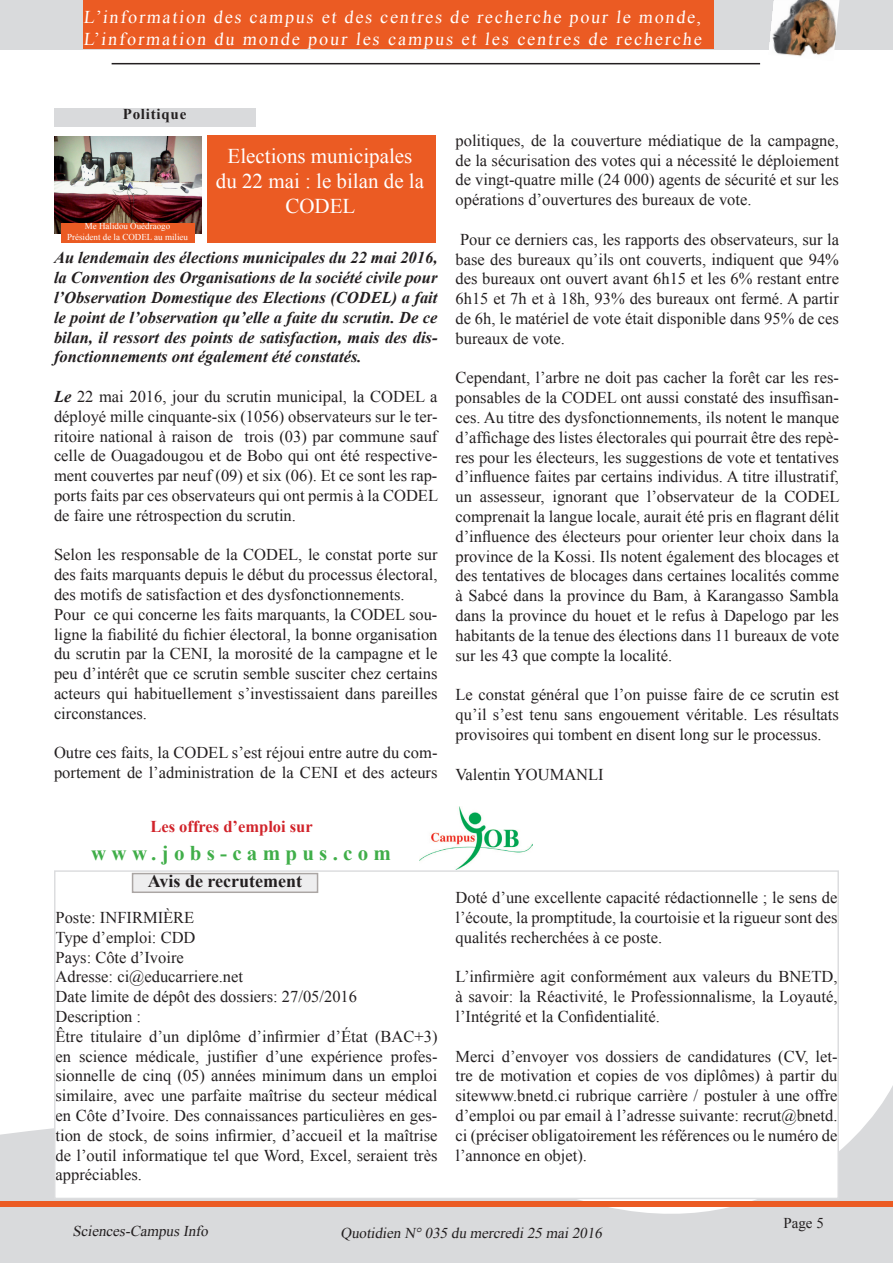
<style>
.page{position:relative;width:893px;height:1263px;background:#fff}
.page>*{position:absolute;margin:0;border:0;box-sizing:border-box;transform-origin:0 0}
.t1{font:21px/25.2px "Times New Roman";color:#fff;text-align:center}
.t2{font:700 21px "Times New Roman";letter-spacing:.25em;color:#40ae49}
.t3{font:18px/21.6px "Times New Roman";letter-spacing:.105em;color:#fff}
.t4{font:700 18px "Times New Roman";color:#231f20}
.t5{font:16.5px/19.8px "Times New Roman";color:#231f20;text-align:justify}
.t6{font:italic 700 16.5px/19.8px "Times New Roman";color:#231f20;text-align:justify}
.t7{font:700 16.5px "Times New Roman";color:#d1232a}
.t8{font:italic 15px "Times New Roman";color:#231f20}
.t9{font:700 15px "Times New Roman";letter-spacing:.05em;color:#231f20}
.t10{font:15px "Times New Roman";color:#231f20}
.t11{font:9px/10.8px "Times New Roman";color:#fff;text-align:center}
.s1{font-weight:700;font-style:italic}
</style>
<div class="page">
<div style="left:207px;top:135px;width:229px;height:107px;background:#eb5b23"></div>
<svg style="left:0;top:1086px;width:893px;height:177px;background:#dcdbdc"></svg>
<hr style="left:112px;top:63px;width:648px;height:1px;background:#231f20">
<div style="left:0;top:1201px;width:893px;height:5px;background:#eb5b23"></div>
<div style="left:0;top:0;width:893px;height:50px;background:#d9dadc"></div>
<div style="left:84px;top:0;width:630px;height:49px;background:#eb5b23"></div>
<img style="left:769px;top:0;width:70px;height:56px">
<img style="left:420px;top:806px;width:112px;height:64px">
<img style="left:54px;top:136px;width:148px;height:97px">
<div style="left:61px;top:223px;width:134px;height:19px;background:#eb5b23"></div>
<div style="left:54px;top:108px;width:201px;height:19px;background:#d9dadc"></div>
<div style="left:55px;top:871px;width:783px;height:327px;background:#fff"></div>
<div style="left:54px;top:870px;width:785px;height:329px;border:2px solid #dcdddf"></div>
<div style="left:133px;top:873px;width:185px;height:19px;background:#eeeeef"></div>
<div style="left:132px;top:873px;width:186px;height:20px;border:2px solid #aba6a4"></div>
<p class="t3" style="left:84px;top:6px;width:622px">L’information des campus et des centres de recherche pour le monde,<br>L’information du monde pour les campus et les centres de recherche</p>
<p class="t9" style="left:123px;top:103px;width:65px">Politique</p>
<p class="t11" style="left:67px;top:221px;width:122px">Me Halidou Ouédraogo<br>Président de la CODEL au milieu</p>
<p class="t1" style="left:216px;top:142px;width:210px">Elections municipales du 22 mai : le bilan de la<br>CODEL</p>
<p class="t6" style="left:54px;top:247px;width:385px">Au lendemain des élections municipales du 22 mai 2016, la Convention des Organisations de la société civile pour l’Observation Domestique des Elections (CODEL) a fait le point de l’observation qu’elle a faite du scrutin. De ce bilan, il ressort des points de satisfaction, mais des dis&shy;fonctionnements ont également été constatés.</p>
<p class="t5" style="left:54px;top:386px;width:386px"><span class="s1">Le</span> 22 mai 2016, jour du scrutin municipal, la CODEL a déployé mille cinquante-six (1056) observateurs sur le ter&shy;ritoire national à raison de trois (03) par commune sauf celle de Ouagadougou et de Bobo qui ont été respective&shy;ment couvertes par neuf (09) et six (06). Et ce sont les rap&shy;ports faits par ces observateurs qui ont permis à la CODEL de faire une rétrospection du scrutin.</p>
<p class="t5" style="left:54px;top:544px;width:385px;text-align:left">Selon les responsable de la CODEL, le constat porte sur des faits marquants depuis le début du processus électoral, des motifs de satisfaction et des dysfonctionnements.<br>Pour ce qui concerne les faits marquants, la CODEL sou&shy;ligne la fiabilité du fichier électoral, la bonne organisation du scrutin par la CENI, la morosité de la campagne et le peu d’intérêt que ce scrutin semble susciter chez certains acteurs qui habituellement s’investissaient dans pareilles circonstances.</p>
<p class="t5" style="left:54px;top:742px;width:385px">Outre ces faits, la CODEL s’est réjoui entre autre du com&shy;portement de l’administration de la CENI et des acteurs</p>
<p class="t7" style="left:150px;top:814px;width:164px">Les offres d’emploi sur</p>
<p class="t2" style="left:91px;top:838px;width:301px">www.jobs-campus.com</p>
<p class="t4" style="left:148px;top:867px;width:156px">Avis de recrutement</p>
<p class="t5" style="left:56px;top:907px;width:383px;text-align:left">Poste: INFIRMIÈRE<br>Type d’emploi: CDD<br>Pays: Côte d’Ivoire<br>Adresse: ci@educarriere.net<br>Date limite de dépôt des dossiers: 27/05/2016<br>Description :<br>Être titulaire d’un diplôme d’infirmier d’État (BAC+3) en science médicale, justifier d’une expérience profes&shy;sionnelle de cinq (05) années minimum dans un emploi similaire, avec une parfaite maîtrise du secteur médical en Côte d’Ivoire. Des connaissances particulières en ges&shy;tion de stock, de soins infirmier, d’accueil et la maîtrise de l’outil informatique tel que Word, Excel, seraient très appréciables.</p>
<p class="t5" style="left:455px;top:130px;width:385px">politiques, de la couverture médiatique de la campagne, de la sécurisation des votes qui a nécessité le déploiement de vingt-quatre mille (24 000) agents de sécurité et sur les opérations d’ouvertures des bureaux de vote.</p>
<p class="t5" style="left:455px;top:229px;width:385px">Pour ce derniers cas, les rapports des observateurs, sur la base des bureaux qu’ils ont couverts, indiquent que 94% des bureaux ont ouvert avant 6h15 et les 6% restant entre 6h15 et 7h et à 18h, 93% des bureaux ont fermé. A partir de 6h, le matériel de vote était disponible dans 95% de ces bureaux de vote.</p>
<p class="t5" style="left:455px;top:367px;width:386px">Cependant, l’arbre ne doit pas cacher la forêt car les res&shy;ponsables de la CODEL ont aussi constaté des insuffisan&shy;ces. Au titre des dysfonctionnements, ils notent le manque d’affichage des listes électorales qui pourrait être des repè&shy;res pour les électeurs, les suggestions de vote et tentatives d’influence faites par certains individus. A titre illustratif, un assesseur, ignorant que l’observateur de la CODEL comprenait la langue locale, aurait été pris en flagrant délit d’influence des électeurs pour orienter leur choix dans la province de la Kossi. Ils notent également des blocages et des tentatives de blocages dans certaines localités comme à Sabcé dans la province du Bam, à Karangasso Sambla dans la province du houet et le refus à Dapelogo par les habitants de la tenue des élections dans 11 bureaux de vote sur les 43 que compte la localité.</p>
<p class="t5" style="left:455px;top:684px;width:385px">Le constat général que l’on puisse faire de ce scrutin est qu’il s’est tenu sans engouement véritable. Les résultats provisoires qui tombent en disent long sur le processus.</p>
<p class="t5" style="left:455px;top:763px;width:150px">Valentin YOUMANLI</p>
<p class="t5" style="left:455px;top:887px;width:383px">Doté d’une excellente capacité rédactionnelle ; le sens de l’écoute, la promptitude, la courtoisie et la rigueur sont des qualités recherchées à ce poste.</p>
<p class="t5" style="left:455px;top:966px;width:383px">L’infirmière agit conformément aux valeurs du BNETD, à savoir: la Réactivité, le Professionnalisme, la Loyauté, l’Intégrité et la Confidentialité.</p>
<p class="t5" style="left:455px;top:1045px;width:383px">Merci d’envoyer vos dossiers de candidatures (CV, let&shy;tre de motivation et copies de vos diplômes) à partir du sitewww.bnetd.ci rubrique carrière / postuler à une offre d’emploi ou par email à l’adresse suivante: recrut@bnetd. ci (préciser obligatoirement les références ou le numéro de l’annonce en objet).</p>
<p class="t8" style="left:73px;top:1220px;width:140px">Sciences-CampusInfo</p>
<p class="t8" style="left:341px;top:1222px;width:266px">Quotidien N° 035 du mercredi25 mai2016</p>
<p class="t10" style="left:783px;top:1212px;width:42px">Page 5</p>
</div>
